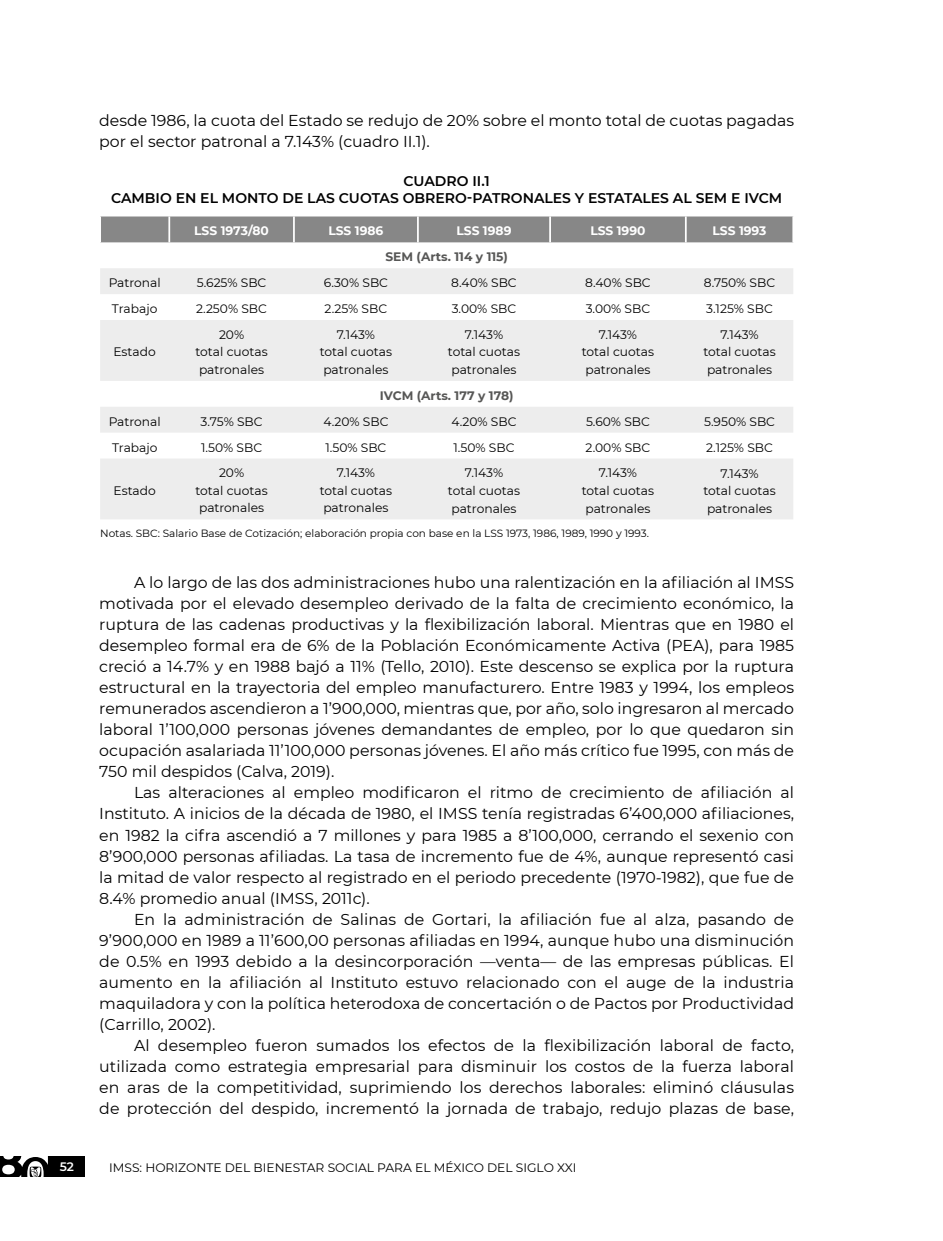
<style>
.page{position:relative;width:943px;height:1241px;background:#fff}
.page>*{position:absolute;margin:0;border:0;box-sizing:border-box;transform-origin:0 0}
.t1{font:15.75px/21px "Montserrat";color:#000;text-align:justify}
.t2{font:600 14px/17.5px "Montserrat";color:#000;text-align:center}
.t3{font:12.25px/17.5px "Montserrat";color:#000;text-align:center}
.t4{font:700 12.25px "Montserrat";color:#fff}
.t5{font:700 12.25px "Montserrat";color:#575756}
.t6{font:600 12.25px "Montserrat";color:#fff}
.t7{font:10.5px "Montserrat";color:#000}
</style>
<div class="page">
<div style="left:0;top:1155px;width:85px;height:21px;background:#000"></div>
<svg style="left:0;top:1155px;width:48px;height:21px"></svg>
<svg style="left:100px;top:268px;width:693px;height:251px;fill:#ededed"></svg>
<div style="left:100px;top:216px;width:692px;height:26px;background:#878787"></div>
<p class="t1" style="left:99px;top:109px;width:696px">desde 1986, la cuota del Estado se redujo de 20% sobre el monto total de cuotas pagadas por el sector patronal a 7.143% (cuadro II.1).</p>
<p class="t2" style="left:111px;top:171px;width:672px">CUADRO II.1<br>CAMBIO EN EL MONTO DE LAS CUOTAS OBRERO-PATRONALES Y ESTATALES AL SEM E IVCM</p>
<p class="t4" style="left:194px;top:222px;width:76px">LSS 1973/80</p>
<p class="t4" style="left:328px;top:222px;width:56px">LSS 1986</p>
<p class="t4" style="left:456px;top:222px;width:56px">LSS 1989</p>
<p class="t4" style="left:590px;top:222px;width:57px">LSS 1990</p>
<p class="t4" style="left:712px;top:222px;width:55px">LSS 1993</p>
<p class="t5" style="left:385px;top:248px;width:124px">SEM (Arts. 114 y 115)</p>
<p class="t3" style="left:109px;top:273px;width:54px">Patronal</p>
<p class="t3" style="left:197px;top:273px;width:71px">5.625% SBC</p>
<p class="t3" style="left:324px;top:273px;width:66px">6.30% SBC</p>
<p class="t3" style="left:451px;top:273px;width:67px">8.40% SBC</p>
<p class="t3" style="left:585px;top:273px;width:67px">8.40% SBC</p>
<p class="t3" style="left:704px;top:273px;width:73px">8.750% SBC</p>
<p class="t3" style="left:112px;top:299px;width:47px">Trabajo</p>
<p class="t3" style="left:196px;top:299px;width:72px">2.250% SBC</p>
<p class="t3" style="left:324px;top:299px;width:64px">2.25% SBC</p>
<p class="t3" style="left:451px;top:299px;width:66px">3.00% SBC</p>
<p class="t3" style="left:585px;top:299px;width:66px">3.00% SBC</p>
<p class="t3" style="left:706px;top:299px;width:68px">3.125% SBC</p>
<p class="t3" style="left:114px;top:343px;width:44px">Estado</p>
<p class="t3" style="left:195px;top:325px;width:74px">20%<br>total cuotas patronales</p>
<p class="t3" style="left:320px;top:325px;width:74px">7.143%<br>total cuotas patronales</p>
<p class="t3" style="left:448px;top:325px;width:74px">7.143%<br>total cuotas patronales</p>
<p class="t3" style="left:582px;top:325px;width:74px">7.143%<br>total cuotas patronales</p>
<p class="t3" style="left:703px;top:325px;width:74px">7.143%<br>total cuotas patronales</p>
<p class="t5" style="left:380px;top:386px;width:135px">IVCM (Arts. 177 y 178)</p>
<p class="t3" style="left:109px;top:412px;width:54px">Patronal</p>
<p class="t3" style="left:200px;top:412px;width:64px">3.75% SBC</p>
<p class="t3" style="left:323px;top:412px;width:67px">4.20% SBC</p>
<p class="t3" style="left:451px;top:412px;width:67px">4.20% SBC</p>
<p class="t3" style="left:586px;top:412px;width:65px">5.60% SBC</p>
<p class="t3" style="left:704px;top:412px;width:72px">5.950% SBC</p>
<p class="t3" style="left:112px;top:438px;width:47px">Trabajo</p>
<p class="t3" style="left:201px;top:438px;width:63px">1.50% SBC</p>
<p class="t3" style="left:325px;top:438px;width:63px">1.50% SBC</p>
<p class="t3" style="left:453px;top:438px;width:63px">1.50% SBC</p>
<p class="t3" style="left:585px;top:438px;width:66px">2.00% SBC</p>
<p class="t3" style="left:706px;top:438px;width:68px">2.125% SBC</p>
<p class="t3" style="left:114px;top:481px;width:44px">Estado</p>
<p class="t3" style="left:195px;top:464px;width:74px">20%<br>total cuotas patronales</p>
<p class="t3" style="left:320px;top:464px;width:74px">7.143%<br>total cuotas patronales</p>
<p class="t3" style="left:448px;top:464px;width:74px">7.143%<br>total cuotas patronales</p>
<p class="t3" style="left:582px;top:464px;width:74px">7.143%<br>total cuotas patronales</p>
<p class="t3" style="left:703px;top:464px;width:74px">7.143%<br>total cuotas patronales</p>
<p class="t7" style="left:100px;top:525px;width:550px">Notas. SBC: Salario Base de Cotización; elaboración propia con base en la LSS 1973, 1986, 1989, 1990 y 1993.</p>
<p class="t1" style="left:99px;top:571px;width:696px;text-indent:35px">A lo largo de las dos administraciones hubo una ralentización en la afiliación al IMSS motivada por el elevado desempleo derivado de la falta de crecimiento económico, la ruptura de las cadenas productivas y la flexibilización laboral. Mientras que en 1980 el desempleo formal era de 6% de la Población Económicamente Activa (PEA), para 1985 creció a 14.7% y en 1988 bajó a 11% (Tello, 2010). Este descenso se explica por la ruptura estructural en la trayectoria del empleo manufacturero. Entre 1983 y 1994, los empleos remunerados ascendieron a 1’900,000, mientras que, por año, solo ingresaron al mercado laboral 1’100,000 personas jóvenes demandantes de empleo, por lo que quedaron sin ocupación asalariada 11’100,000 personas jóvenes. El año más crítico fue 1995, con más de 750 mil despidos (Calva, 2019).</p>
<p class="t1" style="left:99px;top:781px;width:696px;text-indent:35px">Las alteraciones al empleo modificaron el ritmo de crecimiento de afiliación al Instituto. A inicios de la década de 1980, el IMSS tenía registradas 6’400,000 afiliaciones, en 1982 la cifra ascendió a 7 millones y para 1985 a 8’100,000, cerrando el sexenio con 8’900,000 personas afiliadas. La tasa de incremento fue de 4%, aunque representó casi la mitad de valor respecto al registrado en el periodo precedente (1970-1982), que fue de 8.4% promedio anual (IMSS, 2011c).</p>
<p class="t1" style="left:99px;top:907px;width:696px;text-indent:35px">En la administración de Salinas de Gortari, la afiliación fue al alza, pasando de 9’900,000 en 1989 a 11’600,00 personas afiliadas en 1994, aunque hubo una disminución de 0.5% en 1993 debido a la desincorporación ―venta― de las empresas públicas. El aumento en la afiliación al Instituto estuvo relacionado con el auge de la industria maquiladora y con la política heterodoxa de concertación o de Pactos por Productividad (Carrillo, 2002).</p>
<p class="t1" style="left:99px;top:1033px;width:696px;text-indent:35px">Al desempleo fueron sumados los efectos de la flexibilización laboral de facto, utilizada como estrategia empresarial para disminuir los costos de la fuerza laboral en aras de la competitividad, suprimiendo los derechos laborales: eliminó cláusulas de protección del despido, incrementó la jornada de trabajo, redujo plazas de base,</p>
<p class="t6" style="left:60px;top:1157px;width:16px">52</p>
<p class="t3" style="left:109px;top:1157px;width:468px">IMSS: HORIZONTE DEL BIENESTAR SOCIAL PARA EL MÉXICO DEL SIGLO XXI</p>
</div>
